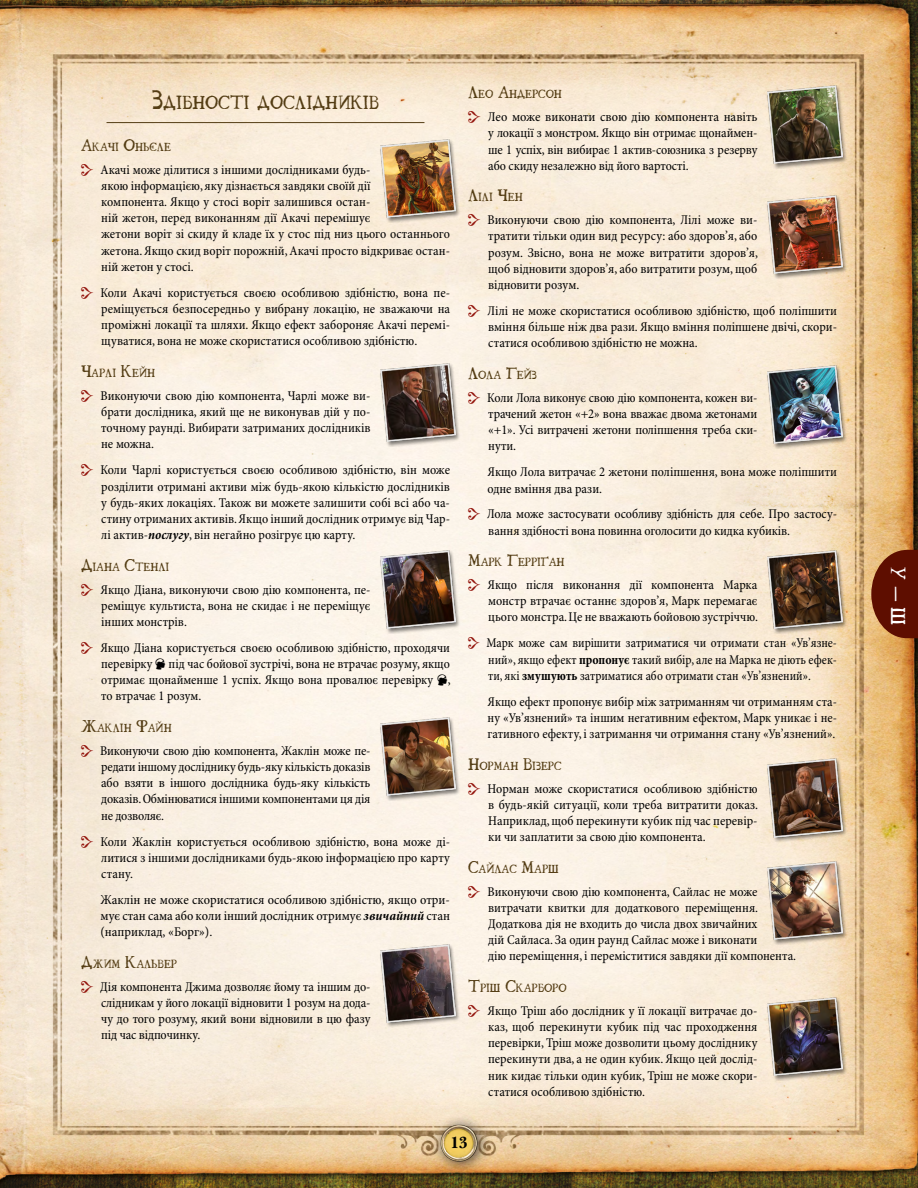
<style>
.page{position:relative;width:918px;height:1188px;background:#fff}
.page>*{position:absolute;margin:0;border:0;box-sizing:border-box;transform-origin:0 0}
.t1{font:18px "Ugly Qua";color:#fff}
.t2{font:16.8px "Ugly Qua";color:#533c13}
.t3{font:700 16.5px "Baskerville Cyr LT Std";color:#000}
.t4{font:condensed 13.5px/16.2px "Minion Pro";color:#000;text-align:justify}
.t5{font:condensed 13.5px/16.2px "Minion Pro";color:#000;text-align:justify;scale:.95 1}
.t6{font:10.5px "Ugly Qua";color:#533c13}
.s1{font-size:24px}
.s2{font-size:15px}
.s3{font-weight:700;font-style:italic}
.s4{font-weight:700}
</style>
<div class="page">
<img style="left:0;top:0;width:918px;height:1188px">
<div style="left:430px;top:1114px;width:62px;height:61px;background:#000;opacity:.75"></div>
<img style="left:438px;top:1122px;width:42px;height:41px">
<svg style="left:871px;top:550px;width:47px;height:88px;background:#752b14"></svg>
<hr style="left:107px;top:122px;width:317px;height:1px;background:#533c13">
<div style="left:766px;top:84px;width:82px;height:85px;background:#000;opacity:.5"></div>
<img style="left:768px;top:86px;width:75px;height:78px">
<div style="left:766px;top:194px;width:82px;height:85px;background:#000;opacity:.5"></div>
<img style="left:768px;top:195px;width:75px;height:79px">
<div style="left:766px;top:364px;width:82px;height:85px;background:#000;opacity:.5"></div>
<img style="left:768px;top:365px;width:75px;height:79px">
<div style="left:766px;top:549px;width:82px;height:85px;background:#000;opacity:.5"></div>
<img style="left:768px;top:550px;width:75px;height:79px">
<div style="left:766px;top:758px;width:82px;height:84px;background:#000;opacity:.5"></div>
<img style="left:768px;top:759px;width:75px;height:78px">
<div style="left:766px;top:860px;width:82px;height:85px;background:#000;opacity:.5"></div>
<img style="left:768px;top:861px;width:75px;height:79px">
<div style="left:766px;top:996px;width:82px;height:85px;background:#000;opacity:.5"></div>
<img style="left:768px;top:997px;width:75px;height:79px">
<div style="left:379px;top:943px;width:82px;height:85px;background:#000;opacity:.5"></div>
<img style="left:381px;top:944px;width:75px;height:78px">
<div style="left:379px;top:716px;width:82px;height:85px;background:#000;opacity:.5"></div>
<img style="left:381px;top:717px;width:75px;height:78px">
<div style="left:379px;top:549px;width:82px;height:85px;background:#000;opacity:.5"></div>
<img style="left:381px;top:550px;width:75px;height:78px">
<div style="left:379px;top:138px;width:82px;height:85px;background:#000;opacity:.5"></div>
<img style="left:381px;top:139px;width:75px;height:79px">
<div style="left:379px;top:362px;width:82px;height:85px;background:#000;opacity:.5"></div>
<img style="left:381px;top:363px;width:75px;height:79px">
<svg style="left:81px;top:163px;width:12px;height:12px"></svg>
<svg style="left:81px;top:287px;width:12px;height:12px"></svg>
<svg style="left:81px;top:390px;width:12px;height:12px"></svg>
<svg style="left:81px;top:464px;width:12px;height:12px"></svg>
<svg style="left:81px;top:583px;width:12px;height:12px"></svg>
<svg style="left:81px;top:642px;width:12px;height:12px"></svg>
<svg style="left:156px;top:658px;width:9px;height:12px"></svg>
<svg style="left:438px;top:674px;width:9px;height:12px"></svg>
<svg style="left:81px;top:745px;width:12px;height:12px"></svg>
<svg style="left:81px;top:835px;width:12px;height:12px"></svg>
<svg style="left:81px;top:981px;width:12px;height:12px"></svg>
<svg style="left:468px;top:111px;width:13px;height:12px"></svg>
<svg style="left:468px;top:214px;width:12px;height:12px"></svg>
<svg style="left:468px;top:305px;width:12px;height:12px"></svg>
<svg style="left:468px;top:392px;width:12px;height:12px"></svg>
<svg style="left:468px;top:508px;width:12px;height:12px"></svg>
<svg style="left:468px;top:579px;width:12px;height:12px"></svg>
<svg style="left:468px;top:637px;width:12px;height:12px"></svg>
<svg style="left:468px;top:782px;width:12px;height:12px"></svg>
<svg style="left:468px;top:885px;width:12px;height:12px"></svg>
<svg style="left:468px;top:1005px;width:12px;height:12px"></svg>
<p class="t2" style="left:152px;top:89px;width:229px"><span class="s1">З</span>дібності дослідників</p>
<p class="t6" style="left:81px;top:139px;width:92px"><span class="s2">А</span>качі <span class="s2">О</span>ньєле</p>
<p class="t4" style="left:101px;top:162px;width:351px;text-align:left">Акачі може ділитися з іншими дослідниками будь-<br>якою інформацією, яку дізнається завдяки своїй дії<br>компонента. Якщо у стосі воріт залишився остан-<br>ній жетон, перед виконанням дії Акачі перемішує<br>жетони воріт зі скиду й кладе їх у стос під низ цього останнього жетона. Якщо скид воріт порожній, Акачі просто відкриває остан&shy;ній жетон у стосі.</p>
<p class="t4" style="left:101px;top:285px;width:351px">Коли Акачі користується своєю особливою здібністю, вона пе&shy;реміщується безпосередньо у вибрану локацію, не зважаючи на проміжні локації та шляхи. Якщо ефект забороняє Акачі перемі&shy;щуватися, вона не може скористатися особливою здібністю.</p>
<p class="t6" style="left:81px;top:365px;width:76px"><span class="s2">Ч</span>арлі <span class="s2">К</span>ейн</p>
<p class="t4" style="left:101px;top:388px;width:271px">Виконуючи свою дію компонента, Чарлі може ви&shy;брати дослідника, який ще не виконував дій у по&shy;точному раунді. Вибирати затриманих дослідників не можна.</p>
<p class="t4" style="left:101px;top:462px;width:351px">Коли Чарлі користується своєю особливою здібністю, він може розділити отримані активи між будь-якою кількістю дослідників у будь-яких локаціях. Також ви можете залишити собі всі або ча&shy;стину отриманих активів. Якщо інший дослідник отримує від Чар&shy;лі актив-<span class="s3">послугу</span>, він негайно розігрує цю карту.</p>
<p class="t6" style="left:81px;top:558px;width:90px"><span class="s2">Д</span>іана <span class="s2">С</span>тенлі</p>
<p class="t4" style="left:101px;top:582px;width:271px">Якщо Діана, виконуючи свою дію компонента, пе&shy;реміщує культиста, вона не скидає і не переміщує інших монстрів.</p>
<p class="t4" style="left:100px;top:640px;width:352px">Якщо Діана користується своєю особливою здібністю, проходячи перевірку під час бойової зустрічі, вона не втрачає розуму, якщо отримає щонайменше 1 успіх. Якщо вона провалює перевірку , то втрачає 1 розум.</p>
<p class="t6" style="left:81px;top:720px;width:92px"><span class="s2">Ж</span>аклін <span class="s2">Ф</span>айн</p>
<p class="t4" style="left:100px;top:743px;width:272px">Виконуючи свою дію компонента, Жаклін може пе&shy;редати іншому досліднику будь-яку кількість доказів або взяти в іншого дослідника будь-яку кількість доказів. Обмінюватися іншими компонентами ця дія не дозволяє.</p>
<p class="t4" style="left:101px;top:834px;width:351px">Коли Жаклін користується особливою здібністю, вона може ді&shy;литися з іншими дослідниками будь-якою інформацією про карту стану.</p>
<p class="t4" style="left:100px;top:892px;width:351px">Жаклін не може скористатися особливою здібністю, якщо отри&shy;мує стан сама або коли інший дослідник отримує <span class="s3">звичайний</span> стан (наприклад, «Борг»).</p>
<p class="t6" style="left:81px;top:956px;width:98px"><span class="s2">Д</span>жим <span class="s2">К</span>альвер</p>
<p class="t4" style="left:100px;top:979px;width:272px">Дія компонента Джима дозволяє йому та іншим до&shy;слідникам у його локації відновити 1 розум на дода&shy;чу до того розуму, який вони відновили в цю фазу під час відпочинку.</p>
<p class="t6" style="left:468px;top:86px;width:95px"><span class="s2">Л</span>ео <span class="s2">А</span>ндерсон</p>
<p class="t4" style="left:488px;top:109px;width:271px">Лео може виконати свою дію компонента навіть у локації з монстром. Якщо він отримає щонаймен&shy;ше 1 успіх, він вибирає 1 актив-союзника з резерву або скиду незалежно від його вартості.</p>
<p class="t6" style="left:468px;top:189px;width:56px"><span class="s2">Л</span>ілі <span class="s2">Ч</span>ен</p>
<p class="t4" style="left:488px;top:212px;width:272px">Виконуючи свою дію компонента, Лілі може ви&shy;тратити тільки один вид ресурсу: або здоров’я, або розум. Звісно, вона не може витратити здоров’я, щоб відновити здоров’я, або витратити розум, щоб відновити розум.</p>
<p class="t4" style="left:488px;top:303px;width:351px">Лілі не може скористатися особливою здібністю, щоб поліпшити вміння більше ніж два рази. Якщо вміння поліпшене двічі, скори&shy;статися особливою здібністю не можна.</p>
<p class="t6" style="left:468px;top:367px;width:70px"><span class="s2">Л</span>ола <span class="s2">Г</span>ейз</p>
<p class="t4" style="left:487px;top:390px;width:272px">Коли Лола виконує свою дію компонента, кожен ви&shy;трачений жетон «+2» вона вважає двома жетонами «+1». Усі витрачені жетони поліпшення треба ски&shy;нути.</p>
<p class="t4" style="left:487px;top:464px;width:351px">Якщо Лола витрачає 2 жетони поліпшення, вона може поліпшити одне вміння два рази.</p>
<p class="t4" style="left:487px;top:507px;width:351px">Лола може застосувати особливу здібність для себе. Про застосу&shy;вання здібності вона повинна оголосити до кидка кубиків.</p>
<p class="t6" style="left:468px;top:554px;width:98px"><span class="s2">М</span>арк <span class="s2">Г</span>ерріґан</p>
<p class="t4" style="left:488px;top:577px;width:272px">Якщо після виконання дії компонента Марка монстр втрачає останнє здоров’я, Марк перемагає цього монстра. Це не вважають бойовою зустріччю.</p>
<p class="t5" style="left:487px;top:636px;width:370px">Марк може сам вирішити затриматися чи отримати стан «Ув’язне&shy;ний», якщо ефект <span class="s4">пропонує</span> такий вибір, але на Марка не діють ефек&shy;ти, які <span class="s4">змушують</span> затриматися або отримати стан «Ув’язнений».</p>
<p class="t4" style="left:488px;top:694px;width:351px">Якщо ефект пропонує вибір між затриманням чи отриманням ста&shy;ну «Ув’язнений» та іншим негативним ефектом, Марк уникає і не&shy;гативного ефекту, і затримання чи отримання стану «Ув’язнений».</p>
<p class="t6" style="left:468px;top:757px;width:95px"><span class="s2">Н</span>орман <span class="s2">В</span>ізерс</p>
<p class="t4" style="left:488px;top:781px;width:272px">Норман може скористатися особливою здібністю в будь-якій ситуації, коли треба витратити доказ.<br>Наприклад, щоб перекинути кубик під час перевір&shy;ки чи заплатити за свою дію компонента.</p>
<p class="t6" style="left:468px;top:860px;width:92px"><span class="s2">С</span>айлас <span class="s2">М</span>арш</p>
<p class="t4" style="left:488px;top:884px;width:310px;text-align:left">Виконуючи свою дію компонента, Сайлас не може витрачати квитки для додаткового переміщення.<br>Додаткова дія не входить до числа двох звичайних<br>дій Сайласа. За один раунд Сайлас може і виконати<br>дію переміщення, і переміститися завдяки дії компонента.</p>
<p class="t6" style="left:468px;top:980px;width:100px"><span class="s2">Т</span>ріш <span class="s2">С</span>карборо</p>
<p class="t4" style="left:488px;top:1003px;width:271px">Якщо Тріш або дослідник у її локації витрачає до&shy;каз, щоб перекинути кубик під час проходження перевірки, Тріш може дозволити цьому досліднику перекинути два, а не один кубик. Якщо цей дослід&shy;ник кидає тільки один кубик, Тріш не може скори&shy;статися особливою здібністю.</p>
<p class="t3" style="left:450px;top:1133px;width:19px">13</p>
<h1 class="t1" style="left:912px;top:567px;width:60px;rotate:90deg">У — Ш</h1>
</div>
